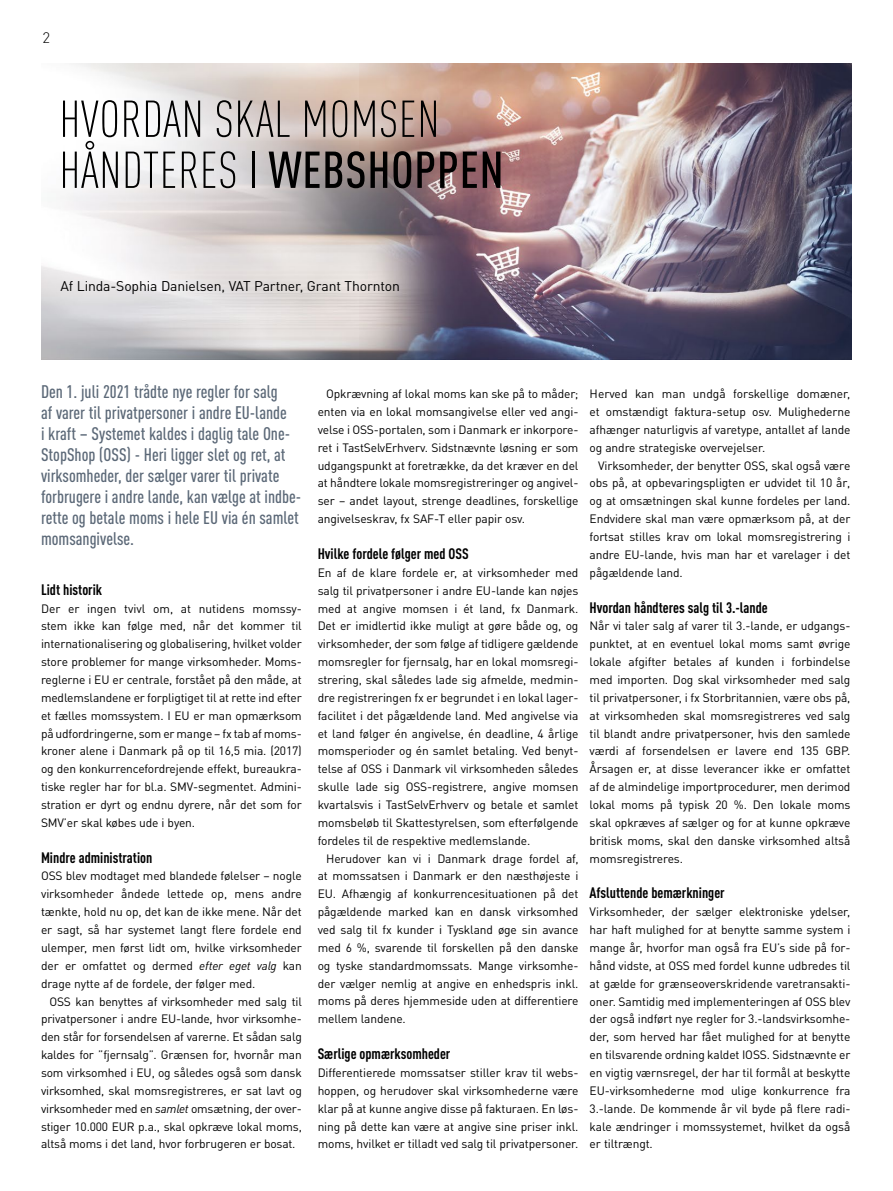
<style>
.page{position:relative;width:893px;height:1191px;background:#fff}
.page>*{position:absolute;margin:0;border:0;box-sizing:border-box;transform-origin:0 0}
.t1{font:300 condensed 51px/51px "DINOT";letter-spacing:.01em;color:#000}
.t2{font:500 condensed 18px/21px "DINOT";color:#5b6877}
.t3{font:700 condensed 15px "DINOT";color:#000}
.t4{font:300 15px "DINOT";color:#000}
.t5{font:13.95px "DINOT";letter-spacing:-.01em;color:#000}
.t6{font:12px/17.9px "DINOT";letter-spacing:-.01em;color:#000;text-align:justify}
.s1{font-weight:500}
.s2{font-style:italic}
</style>
<div class="page">
<img style="left:41px;top:64px;width:810px;height:296px">
<p class="t4" style="left:43px;top:28px;width:9px">2</p>
<h1 class="t1" style="left:59px;top:94px;width:446px">HVORDAN SKAL MOMSEN<br>HÅNDTERES I <span class="s1">WEBSHOPPEN</span></h1>
<p class="t5" style="left:61px;top:277px;width:341px">Af Linda-Sophia Danielsen, VAT Partner, Grant Thornton</p>
<p class="t2" style="left:41px;top:381px;width:262px">Den 1. juli 2021 trådte nye regler for salg<br>af varer til privatpersoner i andre EU-lande<br>i kraft – Systemet kaldes i daglig tale One-StopShop (OSS) - Heri ligger slet og ret, at virksomheder, der sælger varer til private forbrugere i andre lande, kan vælge at indbe&shy;rette og betale moms i hele EU via én samlet momsangivelse.</p>
<p class="t3" style="left:41px;top:580px;width:63px">Lidt historik</p>
<p class="t6" style="left:41px;top:599px;width:262px">Der er ingen tvivl om, at nutidens momssy&shy;stem ikke kan følge med, når det kommer til internationalisering og globalisering, hvilket volder store problemer for mange virksomheder. Moms&shy;reglerne i EU er centrale, forstået på den måde, at medlemslandene er forpligtiget til at rette ind efter et fælles momssystem. I EU er man opmærksom på udfordringerne, som er mange – fx tab af moms&shy;kroner alene i Danmark på op til 16,5 mia. (2017) og den konkurrencefordrejende effekt, bureaukra&shy;tiske regler har for bl.a. SMV-segmentet. Admini&shy;stration er dyrt og endnu dyrere, når det som for SMV’er skal købes ude i byen.</p>
<p class="t3" style="left:41px;top:848px;width:113px">Mindre administration</p>
<p class="t6" style="left:41px;top:867px;width:262px">OSS blev modtaget med blandede følelser – nogle virksomheder åndede lettede op, mens andre tænkte, hold nu op, det kan de ikke mene. Når det er sagt, så har systemet langt flere fordele end ulemper, men først lidt om, hvilke virksomheder der er omfattet og dermed <span class="s2">efter eget valg</span> kan drage nytte af de fordele, der følger med.</p>
<p class="t6" style="left:41px;top:992px;width:262px;text-indent:9px">OSS kan benyttes af virksomheder med salg til privatpersoner i andre EU-lande, hvor virksomhe&shy;den står for forsendelsen af varerne. Et sådan salg kaldes for ”fjernsalg”. Grænsen for, hvornår man som virksomhed i EU, og således også som dansk virksomhed, skal momsregistreres, er sat lavt og virksomheder med en <span class="s2">samlet</span> omsætning, der over&shy;stiger 10.000 EUR p.a., skal opkræve lokal moms, altså moms i det land, hvor forbrugeren er bosat.</p>
<p class="t6" style="left:318px;top:384px;width:262px;text-indent:9px">Opkrævning af lokal moms kan ske på to måder; enten via en lokal momsangivelse eller ved angi&shy;velse i OSS-portalen, som i Danmark er inkorpore&shy;ret i TastSelvErhverv. Sidstnævnte løsning er som udgangspunkt at foretrække, da det kræver en del at håndtere lokale momsregistreringer og angivel&shy;ser – andet layout, strenge deadlines, forskellige angivelseskrav, fx SAF-T eller papir osv.</p>
<p class="t3" style="left:318px;top:544px;width:153px">Hvilke fordele følger med OSS</p>
<p class="t6" style="left:318px;top:563px;width:262px">En af de klare fordele er, at virksomheder med salg til privatpersoner i andre EU-lande kan nøjes med at angive momsen i ét land, fx Danmark.<br>Det er imidlertid ikke muligt at gøre både og, og virksomheder, der som følge af tidligere gældende momsregler for fjernsalg, har en lokal momsregi&shy;strering, skal således lade sig afmelde, medmin&shy;dre registreringen fx er begrundet i en lokal lager&shy;facilitet i det pågældende land. Med angivelse via et land følger én angivelse, én deadline, 4 årlige momsperioder og én samlet betaling. Ved benyt&shy;telse af OSS i Danmark vil virksomheden således skulle lade sig OSS-registrere, angive momsen kvartalsvis i TastSelvErhverv og betale et samlet momsbeløb til Skattestyrelsen, som efterfølgende fordeles til de respektive medlemslande.</p>
<p class="t6" style="left:318px;top:849px;width:262px;text-indent:9px">Herudover kan vi i Danmark drage fordel af, at momssatsen i Danmark er den næsthøjeste i EU. Afhængig af konkurrencesituationen på det pågældende marked kan en dansk virksomhed ved salg til fx kunder i Tyskland øge sin avance med 6 %, svarende til forskellen på den danske og tyske standardmomssats. Mange virksomhe&shy;der vælger nemlig at angive en enhedspris inkl. moms på deres hjemmeside uden at differentiere mellem landene.</p>
<p class="t3" style="left:318px;top:1044px;width:134px">Særlige opmærksomheder</p>
<p class="t6" style="left:318px;top:1063px;width:262px">Differentierede momssatser stiller krav til webs&shy;hoppen, og herudover skal virksomhederne være klar på at kunne angive disse på fakturaen. En løs&shy;ning på dette kan være at angive sine priser inkl. moms, hvilket er tilladt ved salg til privatpersoner.</p>
<p class="t6" style="left:590px;top:385px;width:262px">Herved kan man undgå forskellige domæner, et omstændigt faktura-setup osv. Mulighederne afhænger naturligvis af varetype, antallet af lande og andre strategiske overvejelser.</p>
<p class="t6" style="left:590px;top:456px;width:262px;text-indent:9px">Virksomheder, der benytter OSS, skal også være obs på, at opbevaringspligten er udvidet til 10 år, og at omsætningen skal kunne fordeles per land.<br>Endvidere skal man være opmærksom på, at der fortsat stilles krav om lokal momsregistrering i andre EU-lande, hvis man har et varelager i det pågældende land.</p>
<p class="t3" style="left:590px;top:598px;width:180px">Hvordan håndteres salg til 3.-lande</p>
<p class="t6" style="left:590px;top:617px;width:262px">Når vi taler salg af varer til 3.-lande, er udgangs&shy;punktet, at en eventuel lokal moms samt øvrige lokale afgifter betales af kunden i forbindelse med importen. Dog skal virksomheder med salg til privatpersoner, i fx Storbritannien, være obs på, at virksomheden skal momsregistreres ved salg til blandt andre privatpersoner, hvis den samlede værdi af forsendelsen er lavere end 135 GBP.<br>Årsagen er, at disse leverancer ikke er omfattet af de almindelige importprocedurer, men derimod lokal moms på typisk 20 %. Den lokale moms skal opkræves af sælger og for at kunne opkræve britisk moms, skal den danske virksomhed altså momsregistreres.</p>
<p class="t3" style="left:590px;top:884px;width:137px">Afsluttende bemærkninger</p>
<p class="t6" style="left:590px;top:902px;width:262px">Virksomheder, der sælger elektroniske ydelser, har haft mulighed for at benytte samme system i mange år, hvorfor man også fra EU’s side på for&shy;hånd vidste, at OSS med fordel kunne udbredes til at gælde for grænseoverskridende varetransakti&shy;oner. Samtidig med implementeringen af OSS blev der også indført nye regler for 3.-landsvirksomhe&shy;der, som herved har fået mulighed for at benytte en tilsvarende ordning kaldet IOSS. Sidstnævnte er en vigtig værnsregel, der har til formål at beskytte EU-virksomhederne mod ulige konkurrence fra 3.-lande. De kommende år vil byde på flere radi&shy;kale ændringer i momssystemet, hvilket da også er tiltrængt.</p>
</div>
